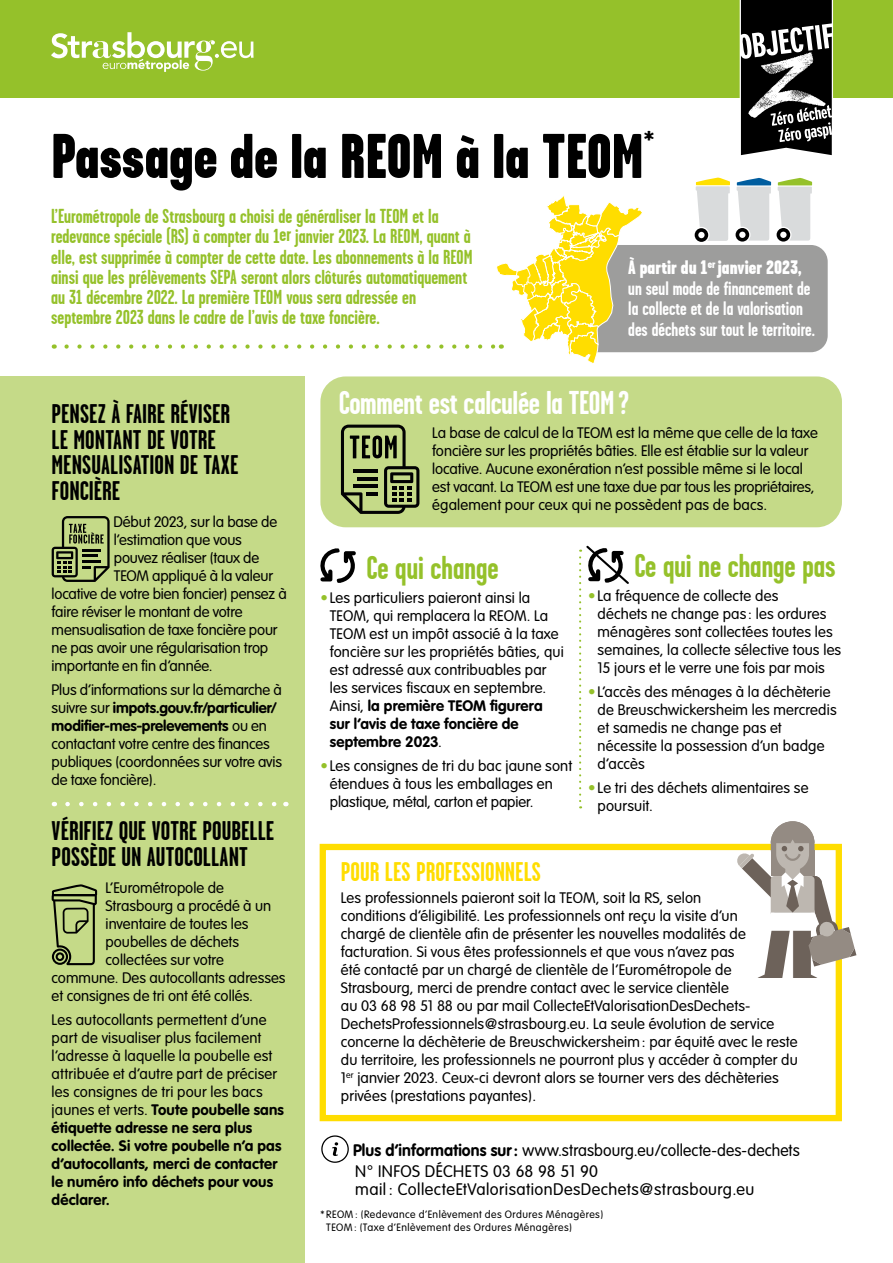
<style>
.page{position:relative;width:893px;height:1263px;background:#fff}
.page>*{position:absolute;margin:0;border:0;box-sizing:border-box;transform-origin:0 0}
.t1{font:900 63px "Garage Gothic";color:#000}
.t2{font:700 33px "Garage Gothic";color:#95c12a}
.t3{font:700 33px "Garage Gothic";letter-spacing:-.01em;color:#fff}
.t4{font:700 27px/25.5px "Garage Gothic";color:#000}
.t5{font:700 27px "Garage Gothic";color:#fd0}
.t6{font:700 20.25px/20.2px "Garage Gothic";color:#95c12a}
.t7{font:700 19.5px/20.7px "Garage Gothic";color:#fff}
.t8{font:300 16.5px/18px "VAG Rounded";letter-spacing:.02em;color:#000}
.t9{font:300 16.5px "VAG Rounded";letter-spacing:.02em;color:#000;scale:.96 1}
.t10{font:300 15px/18px "VAG Rounded";letter-spacing:.005em;color:#000}
.t11{font:300 10.5px/12.6px "VAG Rounded";letter-spacing:.045em;color:#000}
.s1{font-weight:900}
.s2{font-weight:700}
.s3{color:#95c12a}
</style>
<div class="page">
<div style="left:0;top:376px;width:305px;height:887px;background:#c5da88"></div>
<div style="left:0;top:0;width:893px;height:98px;background:#95c12a"></div>
<svg style="left:740px;top:0;width:93px;height:156px;background:#494949"></svg>
<svg style="left:51px;top:32px;width:203px;height:40px"></svg>
<svg style="left:68px;top:802px;width:209px;height:4px"></svg>
<svg style="left:52px;top:516px;width:58px;height:66px"></svg>
<svg style="left:52px;top:884px;width:45px;height:81px"></svg>
<svg style="left:320px;top:548px;width:36px;height:35px"></svg>
<svg style="left:579px;top:545px;width:50px;height:263px"></svg>
<svg style="left:321px;top:1135px;width:28px;height:28px"></svg>
<div style="left:569px;top:245px;width:259px;height:107px;background:#9d9d9c;border-radius:17px"></div>
<svg style="left:67px;top:196px;width:576px;height:168px"></svg>
<svg style="left:694px;top:177px;width:119px;height:65px"></svg>
<div style="left:320px;top:376px;width:522px;height:151px;background:#c5da88;border-radius:25px"></div>
<div style="left:320px;top:844px;width:522px;height:277px;border:6px solid #fd0"></div>
<svg style="left:736px;top:821px;width:120px;height:157px"></svg>
<svg style="left:341px;top:425px;width:78px;height:89px"></svg>
<h1 class="t1" style="left:51px;top:122px;width:605px">Passage de la REOM à la TEOM<sup>*</sup></h1>
<p class="t6" style="left:51px;top:206px;width:423px">L’Eurométropole de Strasbourg a choisi de généraliser la TEOM et la redevance spéciale (RS) à compter du 1er janvier 2023. La REOM, quant à elle, est supprimée à compter de cette date. Les abonnements à la REOM ainsi que les prélèvements SEPA seront alors clôturés automatiquement au 31 décembre 2022. La première TEOM vous sera adressée en septembre 2023 dans le cadre de l’avis de taxe foncière.</p>
<h3 class="t7" style="left:628px;top:257px;width:188px"><span class="s1">À partir du 1</span><sup>er</sup> <span class="s1">janvier 2023, </span>un seul mode de financement de la collecte et de la valorisation des déchets sur tout le territoire.</h3>
<h3 class="t4" style="left:52px;top:401px;width:188px">PENSEZ À FAIRE RÉVISER<br>LE MONTANT DE VOTRE<br>MENSUALISATION DE TAXE<br>FONCIÈRE</h3>
<p class="t10" style="left:114px;top:513px;width:165px">Début 2023, sur la base de</p>
<p class="t10" style="left:114px;top:531px;width:129px">l’estimation que vous</p>
<p class="t10" style="left:114px;top:549px;width:147px">pouvez réaliser (taux de</p>
<p class="t10" style="left:114px;top:567px;width:161px">TEOM appliqué à la valeur</p>
<p class="t10" style="left:52px;top:585px;width:237px">locative de votre bien foncier) pensez à</p>
<p class="t10" style="left:52px;top:603px;width:192px">faire réviser le montant de votre</p>
<p class="t10" style="left:52px;top:621px;width:228px">mensualisation de taxe foncière pour</p>
<p class="t10" style="left:52px;top:639px;width:218px">ne pas avoir une régularisation trop</p>
<p class="t10" style="left:52px;top:657px;width:163px">importante en fin d’année.</p>
<p class="t10" style="left:52px;top:681px;width:232px">Plus d’informations sur la démarche à suivre sur <span class="s2">impots.gouv.fr/particulier/ modifier-mes-prelevements</span> ou en contactant votre centre des finances publiques (coordonnées sur votre avis de taxe foncière).</p>
<h3 class="t4" style="left:52px;top:818px;width:224px">VÉRIFIEZ QUE VOTRE POUBELLE<br>POSSÈDE UN AUTOCOLLANT</h3>
<p class="t10" style="left:106px;top:880px;width:120px">L’Eurométropole de</p>
<p class="t10" style="left:106px;top:898px;width:167px">Strasbourg a procédé à un</p>
<p class="t10" style="left:106px;top:916px;width:144px">inventaire de toutes les</p>
<p class="t10" style="left:106px;top:934px;width:135px">poubelles de déchets</p>
<p class="t10" style="left:106px;top:952px;width:120px">collectées sur votre</p>
<p class="t10" style="left:52px;top:970px;width:235px">commune. Des autocollants adresses</p>
<p class="t10" style="left:52px;top:988px;width:203px">et consignes de tri ont été collés.</p>
<p class="t10" style="left:52px;top:1012px;width:234px">Les autocollants permettent d’une part de visualiser plus facilement l’adresse à laquelle la poubelle est attribuée et d’autre part de préciser les consignes de tri pour les bacs jaunes et verts. <span class="s2">Toute poubelle sans étiquette adresse ne sera plus collectée. Si votre poubelle n’a pas d’autocollants, merci de contacter le numéro info déchets pour vous déclarer.</span></p>
<h2 class="t3" style="left:339px;top:385px;width:292px">Comment est calculée la TEOM?</h2>
<p class="t10" style="left:432px;top:424px;width:387px">La base de calcul de la TEOM est la même que celle de la taxe foncière sur les propriétés bâties. Elle est établie sur la valeur locative. Aucune exonération n’est possible même si le local est vacant. La TEOM est une taxe due par tous les propriétaires, également pour ceux qui ne possèdent pas de bacs.</p>
<h2 class="t2" style="left:367px;top:550px;width:133px">Ce qui change</h2>
<p class="t10" style="left:330px;top:589px;width:236px;text-indent:-9px"><span class="s3">•</span> Les particuliers paieront ainsi la<br>TEOM, qui remplacera la REOM. La<br>TEOM est un impôt associé à la taxe foncière sur les propriétés bâties, qui est adressé aux contribuables par les services fiscaux en septembre.<br>Ainsi, <span class="s2">la première TEOM figurera sur l’avis de taxe foncière de septembre 2023</span>.</p>
<p class="t10" style="left:330px;top:757px;width:244px;text-indent:-9px"><span class="s3">•</span> Les consignes de tri du bac jaune sont étendues à tous les emballages en plastique, métal, carton et papier.</p>
<h2 class="t2" style="left:634px;top:548px;width:203px">Ce qui ne change pas</h2>
<p class="t10" style="left:598px;top:587px;width:245px;text-indent:-9px"><span class="s3">•</span> La fréquence de collecte des<br>déchets ne change pas : les ordures ménagères sont collectées toutes les semaines, la collecte sélective tous les 15 jours et le verre une fois par mois</p>
<p class="t10" style="left:598px;top:683px;width:241px;text-indent:-9px"><span class="s3">•</span> L’accès des ménages à la déchèterie de Breuschwickersheim les mercredis et samedis ne change pas et nécessite la possession d’un badge d’accès</p>
<p class="t10" style="left:598px;top:779px;width:213px;text-indent:-9px"><span class="s3">•</span> Le tri des déchets alimentaires se poursuit.</p>
<h3 class="t5" style="left:341px;top:857px;width:202px">POUR LES PROFESSIONNELS</h3>
<p class="t10" style="left:341px;top:889px;width:458px">Les professionnels paieront soit la TEOM, soit la RS, selon<br>conditions d’éligibilité. Les professionnels ont reçu la visite d’un<br>chargé de clientèle afin de présenter les nouvelles modalités de facturation. Si vous êtes professionnels et que vous n’avez pas<br>été contacté par un chargé de clientèle de l’Eurométropole de Strasbourg, merci de prendre contact avec le service clientèle<br>au 03 68 98 51 88 ou par mail CollecteEtValorisationDesDechets-DechetsProfessionnels@strasbourg.eu. La seule évolution de service concerne la déchèterie de Breuschwickersheim: par équité avec le reste du territoire, les professionnels ne pourront plus y accéder à compter du 1<sup>er</sup> janvier 2023. Ceux-ci devront alors se tourner vers des déchèteries privées (prestations payantes).</p>
<p class="t9" style="left:353px;top:1141px;width:467px"><span class="s2">Plus d’informations sur:</span> www.strasbourg.eu/collecte-des-dechets</p>
<p class="t8" style="left:355px;top:1163px;width:401px">N° INFOS DÉCHETS 03 68 98 51 90<br>mail : CollecteEtValorisationDesDechets@strasbourg.eu</p>
<p class="t11" style="left:326px;top:1208px;width:279px;text-indent:-6px">* REOM : (Redevance d’Enlèvement des Ordures Ménagères)<br>TEOM : (Taxe d’Enlèvement des Ordures Ménagères)</p>
</div>
